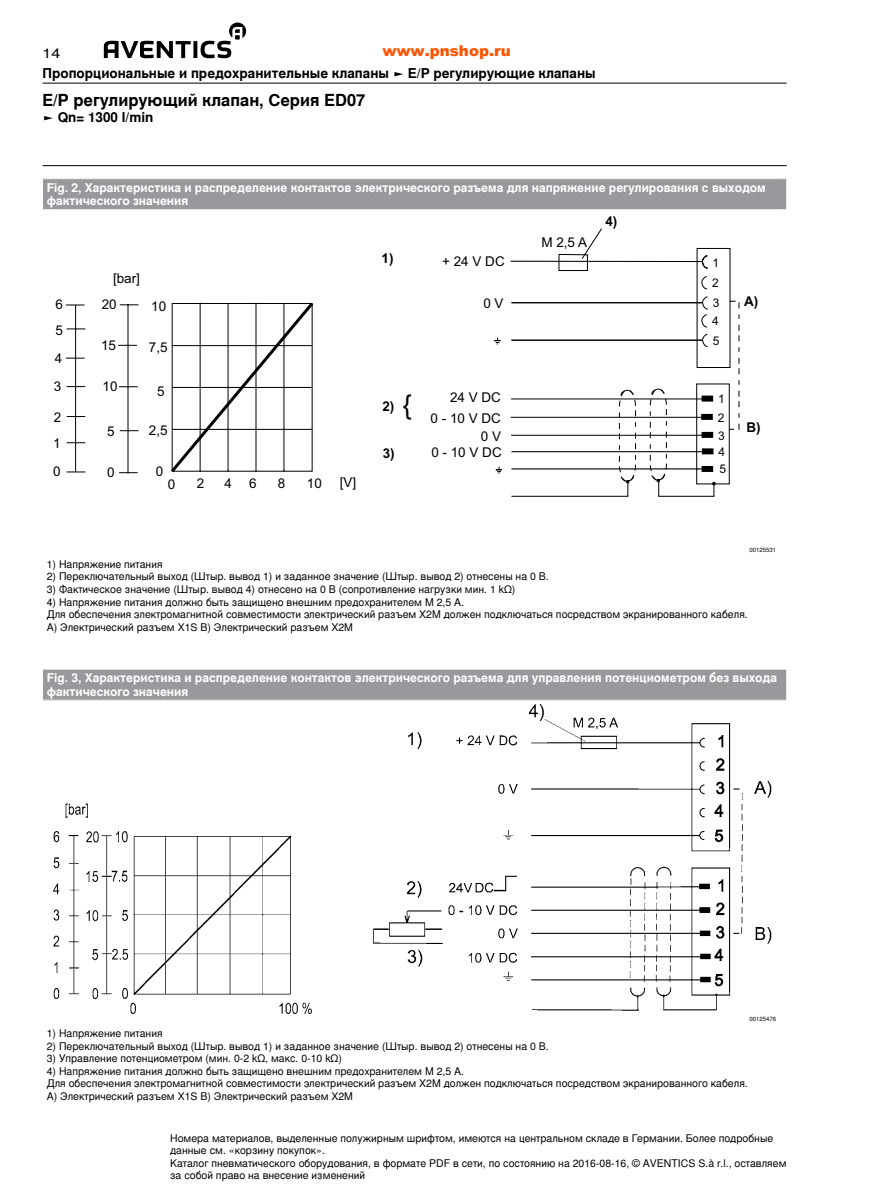
<style>
.page{position:relative;width:893px;height:1191px;background:#fff}
.page>*{position:absolute;margin:0;border:0;box-sizing:border-box;transform-origin:0 0}
.t1{font:700 16.5px "Nimbus Sans Global";color:#000}
.t2{font:900 15px "Arial";color:#ff5400}
.t3{font:700 13.5px "Nimbus Sans Global";color:#000}
.t4{font:13.5px/21px "Arial";color:#000;text-align:right}
.t5{font:700 13.5px "Arial";color:#000}
.t6{font:13.5px "Nimbus Sans Global";color:#000;scale:1.2 1}
.t7{font:700 12px/13.8px "Nimbus Sans Global";color:#fff}
.t8{font:12px/18.1px "Arial";color:#000}
.t9{font:10.5px/12.6px "Nimbus Sans Global";color:#000}
.t10{font:6px "Nimbus Sans Global";color:#000}
.s1{font-weight:400;font-size:27px}
</style>
<div class="page">
<svg style="left:104px;top:23px;width:142px;height:35px"></svg>
<hr style="left:43px;top:83px;width:744px;height:1px;background:#000">
<hr style="left:43px;top:165px;width:744px;height:1px;background:#000">
<div style="left:43px;top:179px;width:744px;height:31px;background:#97999c"></div>
<hr style="left:786px;top:179px;width:1px;height:31px;background:#fff">
<hr style="left:53px;top:209px;width:723px;height:1px;background:#fff">
<svg style="left:715px;top:248px;width:16px;height:237px"></svg>
<svg style="left:65px;top:302px;width:249px;height:172px"></svg>
<svg style="left:494px;top:228px;width:221px;height:269px"></svg>
<div style="left:43px;top:669px;width:744px;height:31px;background:#97999c"></div>
<hr style="left:53px;top:669px;width:723px;height:1px;background:#fff">
<hr style="left:786px;top:669px;width:1px;height:31px;background:#fff">
<img style="left:53px;top:704px;width:719px;height:309px">
<h2 class="t2" style="left:382px;top:40px;width:130px">www.pnshop.ru</h2>
<p class="t6" style="left:43px;top:43px;width:17px">14</p>
<p class="t3" style="left:43px;top:63px;width:555px">Пропорциональные и предохранительные клапаны ► E/P регулирующие клапаны</p>
<h1 class="t1" style="left:43px;top:87px;width:324px">Е/Р регулирующий клапан, Cерия ED07</h1>
<p class="t3" style="left:43px;top:107px;width:112px">► Qn= 1300 l/min</p>
<p class="t7" style="left:47px;top:180px;width:720px">Fig. 2, Характеристика и распределение контактов электрического разъема для напряжение регулирования с выходом фактического значения</p>
<p class="t4" style="left:55px;top:294px;width:9px">6</p>
<p class="t4" style="left:55px;top:320px;width:9px">5</p>
<p class="t4" style="left:55px;top:347px;width:9px">4</p>
<p class="t4" style="left:54px;top:376px;width:9px">3</p>
<p class="t4" style="left:54px;top:407px;width:9px">2</p>
<p class="t4" style="left:53px;top:433px;width:9px">1</p>
<p class="t4" style="left:113px;top:267px;width:28px">[bar]</p>
<p class="t4" style="left:102px;top:294px;width:16px">20</p>
<p class="t4" style="left:101px;top:335px;width:16px">15</p>
<p class="t4" style="left:103px;top:376px;width:16px">10</p>
<p class="t4" style="left:107px;top:421px;width:9px">5</p>
<p class="t4" style="left:53px;top:460px;width:9px">0</p>
<p class="t4" style="left:107px;top:462px;width:9px">0</p>
<p class="t4" style="left:151px;top:296px;width:16px">10</p>
<p class="t4" style="left:149px;top:337px;width:20px">7,5</p>
<p class="t4" style="left:157px;top:380px;width:9px">5</p>
<p class="t4" style="left:149px;top:420px;width:20px">2,5</p>
<p class="t4" style="left:156px;top:461px;width:9px">0</p>
<p class="t4" style="left:168px;top:474px;width:9px">0</p>
<p class="t4" style="left:197px;top:473px;width:9px">2</p>
<p class="t4" style="left:225px;top:472px;width:9px">4</p>
<p class="t4" style="left:249px;top:472px;width:9px">6</p>
<p class="t4" style="left:278px;top:473px;width:9px">8</p>
<p class="t4" style="left:307px;top:473px;width:16px">10</p>
<p class="t4" style="left:340px;top:472px;width:18px">[V]</p>
<p class="t5" style="left:382px;top:250px;width:13px">1)</p>
<p class="t4" style="left:442px;top:251px;width:64px">+ 24 V DC</p>
<p class="t4" style="left:483px;top:293px;width:22px">0 V</p>
<p class="t5" style="left:382px;top:397px;width:31px">2) <span class="s1">{</span></p>
<p class="t5" style="left:383px;top:444px;width:13px">3)</p>
<p class="t4" style="left:431px;top:387px;width:72px">24 V DC<br>0 - 10 V DC</p>
<p class="t4" style="left:481px;top:426px;width:22px">0 V</p>
<p class="t4" style="left:431px;top:442px;width:72px">0 - 10 V DC</p>
<p class="t4" style="left:541px;top:232px;width:47px">M 2,5 A</p>
<p class="t5" style="left:605px;top:212px;width:13px">4)</p>
<p class="t8" style="left:712px;top:253px;width:9px;line-height:19.8px">1<br>2</p>
<p class="t8" style="left:713px;top:294px;width:8px">3</p>
<p class="t8" style="left:712px;top:311px;width:9px;line-height:19.5px">4<br>5</p>
<p class="t5" style="left:744px;top:293px;width:16px">A)</p>
<p class="t8" style="left:718px;top:390px;width:9px;text-align:justify">1<br>2<br>3</p>
<p class="t8" style="left:719px;top:444px;width:9px;line-height:16.5px">4<br>5</p>
<p class="t5" style="left:746px;top:418px;width:16px">B)</p>
<p class="t10" style="left:749px;top:545px;width:28px">00125531</p>
<p class="t9" style="left:47px;top:557px;width:117px">1) Напряжение питания</p>
<p class="t9" style="left:47px;top:570px;width:504px">2) Переключательный выход (Штыр. вывод 1) и заданное значение (Штыр. вывод 2) отнесены на 0 В.</p>
<p class="t9" style="left:47px;top:582px;width:470px">3) Фактическое значение (Штыр. вывод 4) отнесено на 0 B (сопротивление нагрузки мин. 1 kΩ)</p>
<p class="t9" style="left:47px;top:595px;width:702px">4) Напряжение питания должно быть защищено внешним предохранителем M 2,5 A.<br>Для обеспечения электромагнитной совместимости электрический разъем X2M должен подключаться посредством экранированного кабеля.<br>A) Электрический разъем X1S B) Электрический разъем X2M</p>
<p class="t7" style="left:47px;top:671px;width:732px">Fig. 3, Характеристика и распределение контактов электрического разъема для управления потенциометром без выхода фактического значения</p>
<p class="t10" style="left:749px;top:1014px;width:28px">00125476</p>
<p class="t9" style="left:47px;top:1026px;width:117px">1) Напряжение питания</p>
<p class="t9" style="left:47px;top:1039px;width:504px">2) Переключательный выход (Штыр. вывод 1) и заданное значение (Штыр. вывод 2) отнесены на 0 В.</p>
<p class="t9" style="left:47px;top:1051px;width:297px">3) Управление потенциометром (мин. 0-2 kΩ, макс. 0-10 kΩ)</p>
<p class="t9" style="left:47px;top:1064px;width:702px">4) Напряжение питания должно быть защищено внешним предохранителем M 2,5 A.<br>Для обеспечения электромагнитной совместимости электрический разъем X2M должен подключаться посредством экранированного кабеля.<br>A) Электрический разъем X1S B) Электрический разъем X2M</p>
<p class="t9" style="left:170px;top:1131px;width:618px">Номера материалов, выделенные полужирным шрифтом, имеются на центральном складе в Германии. Более подробные данные см. «корзину покупок».<br>Каталог пневматического оборудования, в формате PDF в сети, по состоянию на 2016-08-16, © AVENTICS S.à r.l., оставляем за собой право на внесение изменений</p>
</div>
